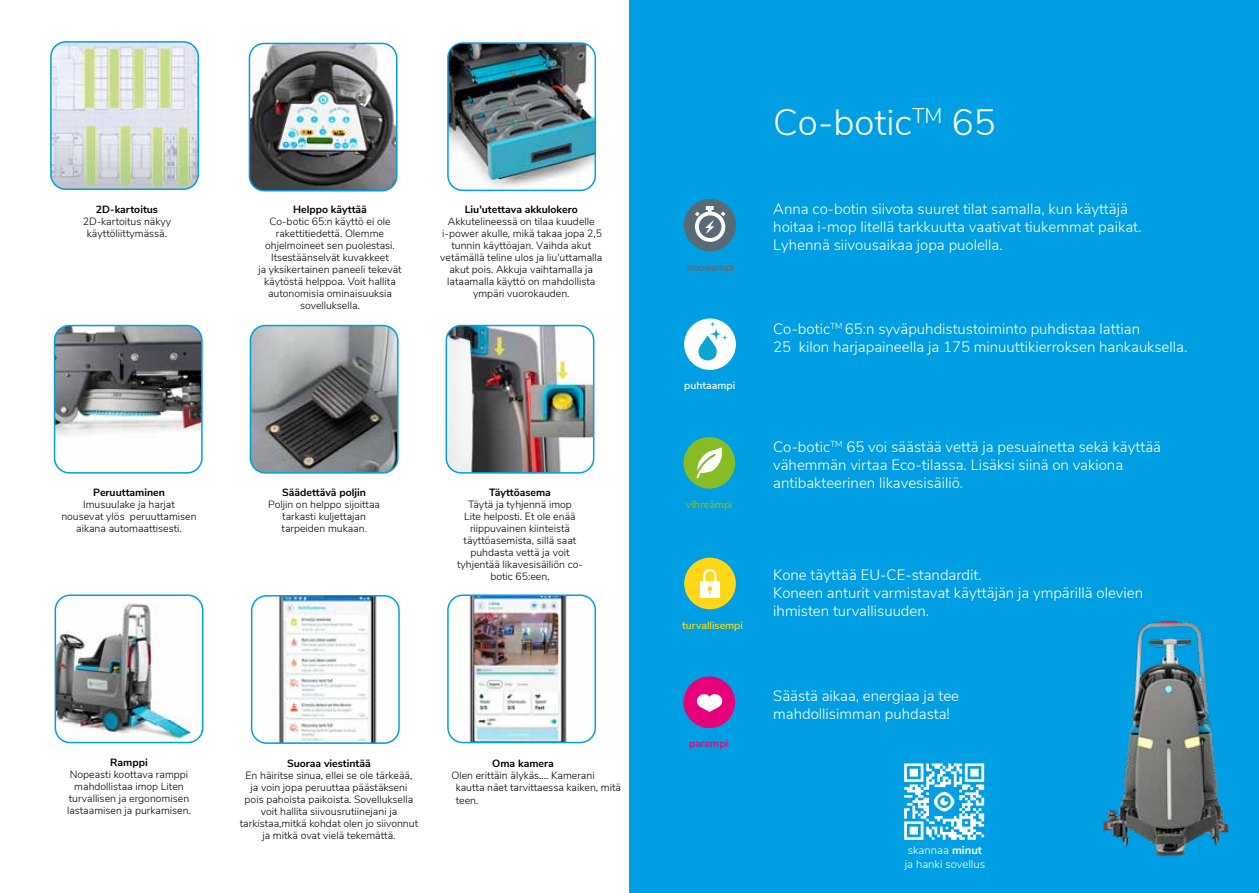
<style>
.page{position:relative;width:1259px;height:893px;background:#fff}
.page>*{position:absolute;margin:0;border:0;box-sizing:border-box;transform-origin:0 0}
.t1{font:300 36.6px "Nunito Sans";color:#fff}
.t2{font:300 15px/18px "Nunito Sans";color:#fff}
.t3{font:300 11.25px/13.5px "Nunito Sans";color:#fff}
.t4{font:300 10.5px/12px "Nunito Sans";color:#000;text-align:center}
.t5{font:700 10.5px "Nunito Sans";color:#000}
.t6{font:600 10.5px "Nunito Sans";color:#ffd618}
.t7{font:600 10.5px "Nunito Sans";color:#fff}
.t8{font:600 10.5px "Nunito Sans";color:#86bc25}
.t9{font:600 10.5px "Nunito Sans";color:#586b74}
.t10{font:600 10.5px "Nunito Sans";color:#e6007a}
.s1{font-size:9px}
.s2{font-weight:700}
</style>
<div class="page">
<div style="left:629px;top:0;width:630px;height:893px;background:#009fe3"></div>
<div style="left:684px;top:199px;width:52px;height:52px;background:#586b74;border-radius:50%"></div>
<svg style="left:695px;top:206px;width:30px;height:36px"></svg>
<div style="left:683px;top:437px;width:52px;height:52px;background:#86bc25;border-radius:50%"></div>
<svg style="left:696px;top:447px;width:26px;height:32px"></svg>
<div style="left:684px;top:558px;width:52px;height:51px;background:#ffd618;border-radius:50%"></div>
<svg style="left:700px;top:569px;width:20px;height:29px"></svg>
<div style="left:683px;top:676px;width:52px;height:52px;background:#e6007a;border-radius:50%"></div>
<svg style="left:696px;top:694px;width:27px;height:18px"></svg>
<div style="left:684px;top:318px;width:52px;height:52px;background:#fff;border-radius:50%"></div>
<svg style="left:698px;top:321px;width:31px;height:39px"></svg>
<svg style="left:904px;top:763px;width:80px;height:77px"></svg>
<img style="left:1103px;top:620px;width:126px;height:237px">
<img style="left:53px;top:44px;width:144px;height:144px">
<div style="left:50px;top:41px;width:149px;height:149px;border:2px solid #009fe3;border-radius:15px"></div>
<img style="left:249px;top:43px;width:148px;height:146px">
<div style="left:249px;top:43px;width:148px;height:149px;border:2px solid #009fe3;border-radius:15px"></div>
<img style="left:449px;top:45px;width:145px;height:144px">
<div style="left:447px;top:42px;width:149px;height:149px;border:2px solid #009fe3;border-radius:15px"></div>
<img style="left:55px;top:326px;width:145px;height:145px">
<div style="left:54px;top:325px;width:149px;height:149px;border:2px solid #009fe3;border-radius:15px"></div>
<img style="left:250px;top:326px;width:148px;height:146px">
<div style="left:250px;top:325px;width:148px;height:149px;border:2px solid #009fe3;border-radius:15px"></div>
<img style="left:448px;top:326px;width:145px;height:146px">
<div style="left:445px;top:325px;width:149px;height:149px;border:2px solid #009fe3;border-radius:15px"></div>
<img style="left:253px;top:597px;width:144px;height:145px">
<div style="left:251px;top:595px;width:149px;height:149px;border:2px solid #009fe3;border-radius:15px"></div>
<img style="left:449px;top:597px;width:146px;height:145px">
<div style="left:447px;top:594px;width:149px;height:149px;border:2px solid #009fe3;border-radius:15px"></div>
<img style="left:55px;top:597px;width:147px;height:145px">
<div style="left:55px;top:594px;width:148px;height:149px;border:2px solid #009fe3;border-radius:15px"></div>
<p class="t5" style="left:96px;top:202px;width:64px">2D-kartoitus</p>
<p class="t4" style="left:83px;top:215px;width:90px">2D-kartoitus näkyy käyttöliittymässä.</p>
<p class="t5" style="left:293px;top:202px;width:75px">Helppo käyttää</p>
<p class="t4" style="left:258px;top:215px;width:145px">Co-botic 65:n käyttö ei ole rakettitiedettä. Olemme ohjelmoineet sen puolestasi.<br>Itsestäänselvät kuvakkeet<br>ja yksikertainen paneeli tekevät käytöstä helppoa. Voit hallita autonomisia ominaisuuksia sovelluksella.</p>
<p class="t5" style="left:465px;top:202px;width:115px">Liu'utettava akkulokero</p>
<p class="t4" style="left:440px;top:215px;width:164px">Akkutelineessä on tilaa kuudelle i-power akulle, mikä takaa jopa 2,5 tunnin käyttöajan. Vaihda akut vetämällä teline ulos ja liu'uttamalla akut pois. Akkuja vaihtamalla ja lataamalla käyttö on mahdollista ympäri vuorokauden.</p>
<p class="t5" style="left:93px;top:484px;width:73px">Peruuttaminen</p>
<p class="t4" style="left:61px;top:497px;width:137px">Imusuulake ja harjat nousevat ylös peruuttamisen aikana automaattisesti.</p>
<p class="t5" style="left:282px;top:484px;width:85px">Säädettävä poljin</p>
<p class="t4" style="left:268px;top:497px;width:113px">Poljin on helppo sijoittaa tarkasti kuljettajan tarpeiden mukaan<span class="s1">.</span></p>
<p class="t5" style="left:489px;top:484px;width:63px">Täyttöasema</p>
<p class="t4" style="left:457px;top:497px;width:127px">Täytä ja tyhjennä imop<br>Lite helposti. Et ole enää riippuvainen kiinteistä täyttöasemista, sillä saat puhdasta vettä ja voit tyhjentää likavesisäiliön co&shy;botic 65:een.</p>
<p class="t5" style="left:110px;top:755px;width:39px">Ramppi</p>
<p class="t4" style="left:67px;top:768px;width:125px">Nopeasti koottava ramppi mahdollistaa imop Liten turvallisen ja ergonomisen lastaamisen ja purkamisen.</p>
<p class="t5" style="left:287px;top:755px;width:85px">Suoraa viestintää</p>
<p class="t4" style="left:240px;top:768px;width:180px">En häiritse sinua, ellei se ole tärkeää,<br>ja voin jopa peruuttaa päästäkseni pois pahoista paikoista. Sovelluksella voit hallita siivousrutiinejani ja tarkistaa,mitkä kohdat olen jo siivonnut ja mitkä ovat vielä tekemättä.</p>
<p class="t5" style="left:492px;top:755px;width:63px">Oma kamera</p>
<p class="t4" style="left:456px;top:768px;width:167px;line-height:12.5px;text-align:left;text-indent:-4px">Olen erittäin älykäs.... Kamerani kautta näet tarvittaessa kaiken, mitä teen.</p>
<p class="t9" style="left:687px;top:259px;width:49px">nopeampi</p>
<p class="t7" style="left:684px;top:378px;width:52px">puhtaampi</p>
<p class="t8" style="left:686px;top:497px;width:48px">vihreämpi</p>
<p class="t6" style="left:682px;top:617px;width:62px">turvallisempi</p>
<p class="t10" style="left:689px;top:736px;width:40px">parempi</p>
<h1 class="t1" style="left:773px;top:95px;width:224px">Co-botic<sup>TM</sup> 65</h1>
<h2 class="t2" style="left:773px;top:199px;width:370px">Anna co-botin siivota suuret tilat samalla, kun käyttäjä hoitaa i-mop litellä tarkkuutta vaativat tiukemmat paikat.<br>Lyhennä siivousaikaa jopa puolella.</h2>
<h2 class="t2" style="left:773px;top:319px;width:415px">Co-botic<sup>TM</sup> 65:n syväpuhdistustoiminto puhdistaa lattian<br>25 kilon harjapaineella ja 175 minuuttikierroksen hankauksella.</h2>
<h2 class="t2" style="left:773px;top:437px;width:389px">Co-botic<sup>TM</sup> 65 voi säästää vettä ja pesuainetta sekä käyttää vähemmän virtaa Eco-tilassa. Lisäksi siinä on vakiona antibakteerinen likavesisäiliö.</h2>
<h2 class="t2" style="left:773px;top:564px;width:371px">Kone täyttää EU-CE-standardit.<br>Koneen anturit varmistavat käyttäjän ja ympärillä olevien ihmisten turvallisuuden.</h2>
<h2 class="t2" style="left:773px;top:686px;width:187px">Säästä aikaa, energiaa ja tee mahdollisimman puhdasta!</h2>
<p class="t3" style="left:905px;top:843px;width:82px">skannaa <span class="s2">minut </span>ja hanki sovellus</p>
</div>
